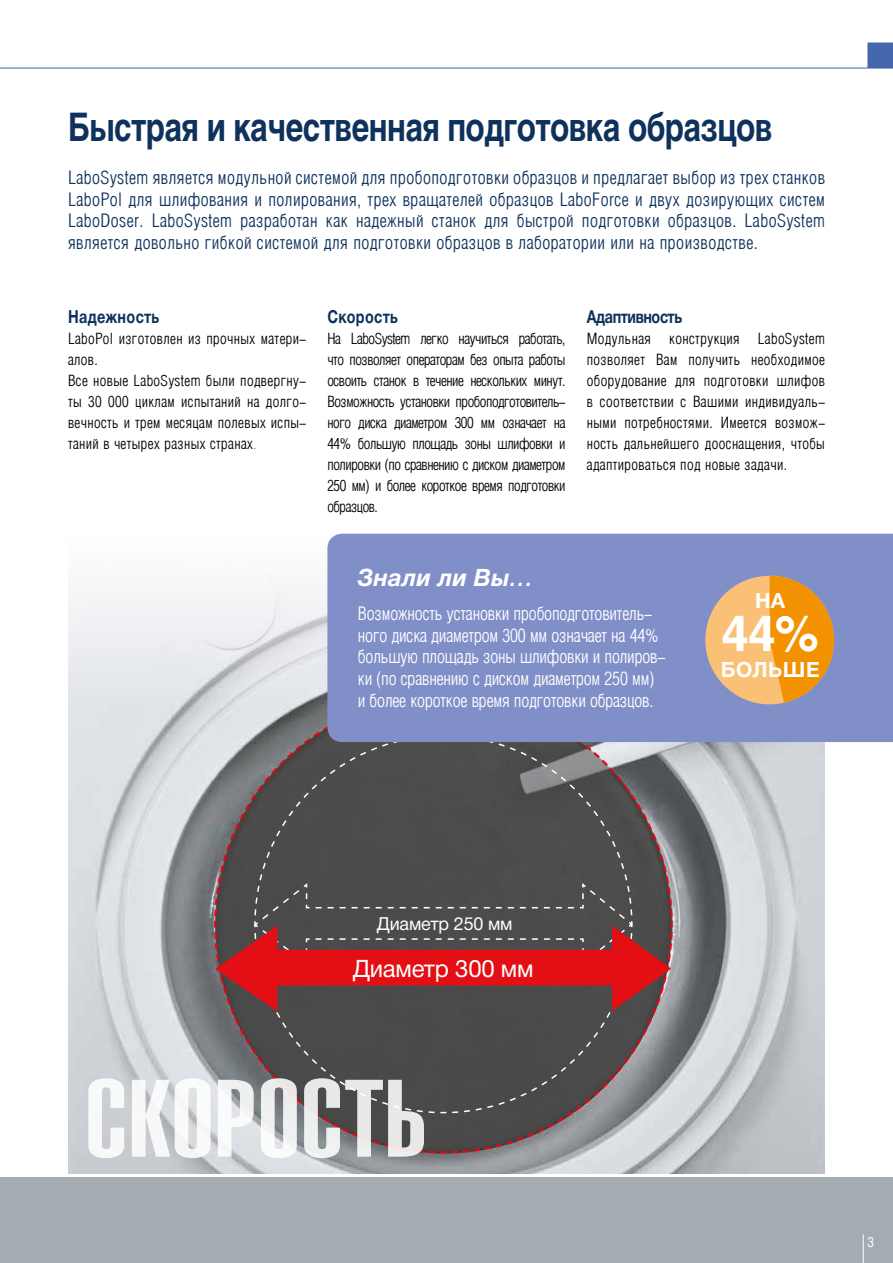
<style>
.page{position:relative;width:893px;height:1263px;background:#fff}
.page>*{position:absolute;margin:0;border:0;box-sizing:border-box;transform-origin:0 0}
.t1{font:108px "Helios Ultra Compressed";color:#fff;scale:1.2 1}
.t2{font:700 49.05px "Helios C";color:#fff}
.t3{font:700 39px "Helios C";letter-spacing:-.02em;color:#0e325c;scale:.8 1}
.t4{font:24px "Helvetica Neue Cyr";letter-spacing:-.01em;color:#fff}
.t5{font:italic 700 24px "Helvetica Neue Cyr";color:#fff}
.t6{font:700 21px "Helvetica Neue Cyr";letter-spacing:.03em;color:#fff}
.t7{font:300 18px/21.6px "Helios Cond";letter-spacing:.025em;color:#0e325c;text-align:justify}
.t8{font:300 18px/21.6px "Helios Cond";letter-spacing:-.01em;color:#fff}
.t9{font:700 18px "Helvetica Neue Cyr";letter-spacing:.025em;color:#0e325c;scale:.8 1}
.t10{font:700 18px "Helvetica Neue Cyr";letter-spacing:-.03em;color:#0e325c;scale:.8 1}
.t11{font:18px "Helvetica Neue Cyr";letter-spacing:-.01em;color:#fff}
.t12{font:300 15px/21px "Helios Cond";letter-spacing:.025em;color:#000;text-align:justify}
.t13{font:condensed 13.5px "Helvetica LT Std";color:#fff}
.s1{font-weight:100}
</style>
<div class="page">
<img style="left:68px;top:578px;width:757px;height:596px">
<svg style="left:867px;top:43px;width:26px;height:25px"></svg>
<hr style="left:0;top:68px;width:893px;height:1px;background:#4565ad">
<div style="left:0;top:1178px;width:893px;height:85px;background:#a4acb1"></div>
<svg style="left:863px;top:1234px;width:1px;height:29px"></svg>
<svg style="left:213px;top:694px;width:461px;height:461px;background:#919093"></svg>
<svg style="left:215px;top:734px;width:456px;height:380px;background:#644e4f"></svg>
<div style="left:327px;top:534px;width:566px;height:208px;background:#808fc7"></div>
<div style="left:705px;top:576px;width:129px;height:128px;background:#fac075;border-radius:50%"></div>
<svg style="left:770px;top:576px;width:64px;height:127px;background:#dc942e"></svg>
<h3 class="t3" style="left:68px;top:104px;width:882px">Быстрая и качественная подготовка образцов</h3>
<p class="t7" style="left:68px;top:167px;width:759px">LaboSystem является модульной системой для пробоподготовки образцов и предлагает выбор из трех станков LaboPol для шлифования и полирования, трех вращателей образцов LaboForce и двух дозирующих систем LaboDoser. LaboSystem разработан как надежный станок для быстрой подготовки образцов. LaboSystem является довольно гибкой системой для подготовки образцов в лаборатории или на производстве.</p>
<p class="t9" style="left:68px;top:307px;width:116px">Надежность</p>
<p class="t12" style="left:68px;top:329px;width:240px;text-align:left">LaboPol изготовлен из прочных матери&shy;алов.<br>Все новые LaboSystem были подвергну&shy;ты 30 000 циклам испытаний на долго&shy;вечность и трем месяцам полевых испы&shy;таний в четырех разных странах<span class="s1">.</span></p>
<p class="t9" style="left:327px;top:307px;width:90px">Скорость</p>
<p class="t12" style="left:327px;top:329px;width:240px">На LaboSystem легко научиться работать, что позволяет операторам без опыта работы освоить станок в течение нескольких минут.<br>Возможность установки пробоподготовитель&shy;ного диска диаметром 300 мм означает на 44% большую площадь зоны шлифовки и полировки (по сравнению с диском диаметром 250 мм) и более короткое время подготовки образцов.</p>
<p class="t10" style="left:587px;top:307px;width:121px">Адаптивность</p>
<p class="t12" style="left:587px;top:329px;width:240px">Модульная конструкция LaboSystem позволяет Вам получить необходимое оборудование для подготовки шлифов в соответствии с Вашими индивидуаль&shy;ными потребностями. Имеется возмож&shy;ность дальнейшего дооснащения, чтобы адаптироваться под новые задачи.</p>
<h3 class="t5" style="left:358px;top:565px;width:177px">Знали ли Вы…</h3>
<p class="t8" style="left:358px;top:603px;width:309px">Возможность установки пробоподготовитель&shy;ного диска диаметром 300 мм означает на 44% большую площадь зоны шлифовки и полиров&shy;ки (по сравнению с диском диаметром 250 мм) и более короткое время подготовки образцов.</p>
<h3 class="t6" style="left:755px;top:588px;width:31px">НА</h3>
<h2 class="t2" style="left:722px;top:605px;width:99px">44%</h2>
<h3 class="t6" style="left:721px;top:658px;width:101px">БОЛЬШЕ</h3>
<p class="t11" style="left:377px;top:914px;width:137px">Диаметр 250 мм</p>
<h3 class="t4" style="left:353px;top:955px;width:182px">Диаметр 300 мм</h3>
<h1 class="t1" style="left:85px;top:1061px;width:287px">СКОРОСТЬ</h1>
<p class="t13" style="left:867px;top:1234px;width:8px">3</p>
</div>
